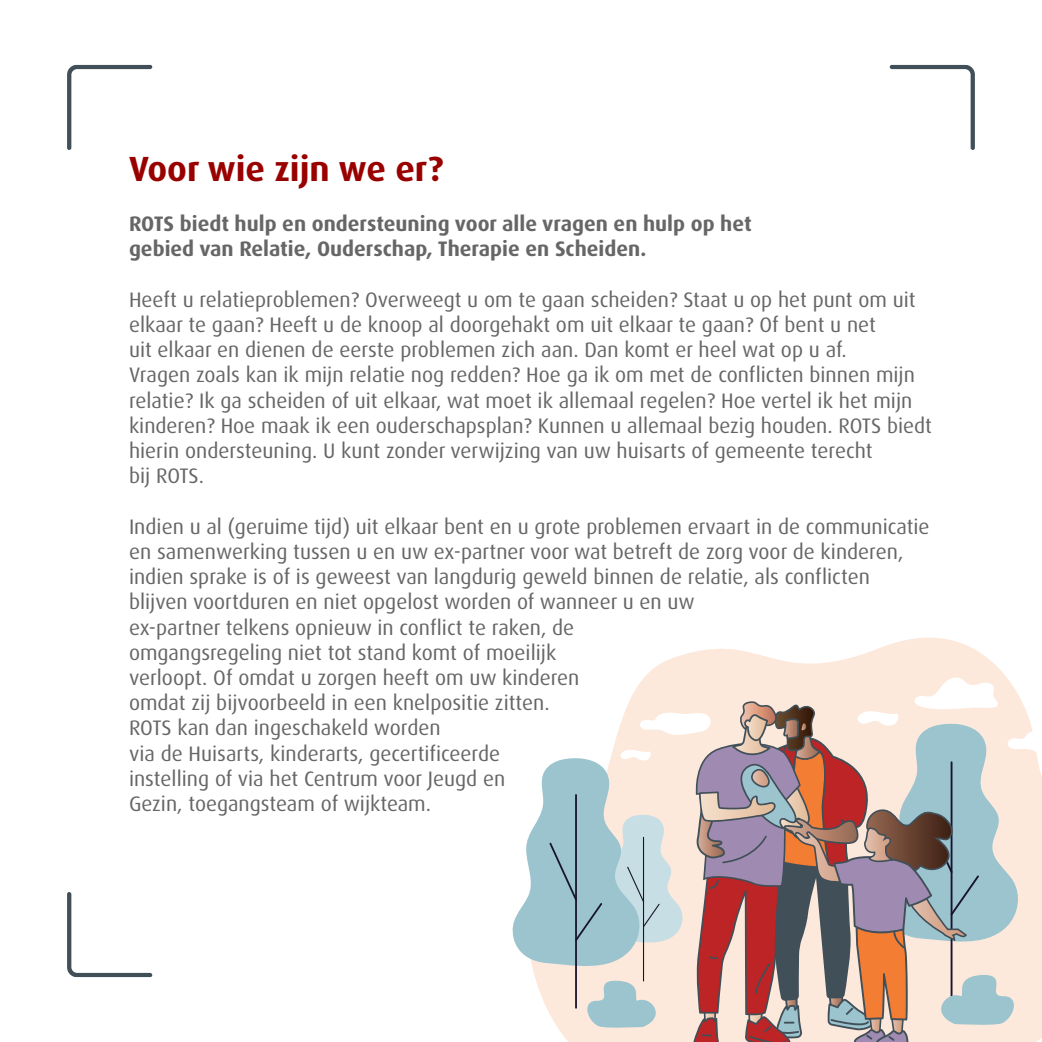
<style>
.page{position:relative;width:1042px;height:1042px;background:#fff}
.page>*{position:absolute;margin:0;border:0;box-sizing:border-box;transform-origin:0 0}
.t1{font:700 35px "Dax Pro";color:#900}
.t2{font:21px/25.2px "Dax Pro";color:#666}
.t3{font:700 21px/25.2px "Dax Pro";color:#666}
</style>
<div class="page">
<svg style="left:67px;top:65px;width:86px;height:85px"></svg>
<svg style="left:889px;top:65px;width:86px;height:85px"></svg>
<svg style="left:67px;top:892px;width:86px;height:85px"></svg>
<svg style="left:645px;top:637px;width:361px;height:40px;fill:#fde9dc"></svg>
<svg style="left:512px;top:677px;width:530px;height:365px;background:#cbbebb"></svg>
<h1 class="t1" style="left:129px;top:146px;width:316px">Voor wie zijn we er?</h1>
<p class="t3" style="left:129px;top:211px;width:624px">ROTS biedt hulp en ondersteuning voor alle vragen en hulp op het gebied van Relatie, Ouderschap, Therapie en Scheiden.</p>
<p class="t2" style="left:129px;top:287px;width:804px">Heeft u relatieproblemen? Overweegt u om te gaan scheiden? Staat u op het punt om uit elkaar te gaan? Heeft u de knoop al doorgehakt om uit elkaar te gaan? Of bent u net<br>uit elkaar en dienen de eerste problemen zich aan. Dan komt er heel wat op u af.<br>Vragen zoals kan ik mijn relatie nog redden? Hoe ga ik om met de conflicten binnen mijn relatie? Ik ga scheiden of uit elkaar, wat moet ik allemaal regelen? Hoe vertel ik het mijn kinderen? Hoe maak ik een ouderschapsplan? Kunnen u allemaal bezig houden. ROTS biedt hierin ondersteuning. U kunt zonder verwijzing van uw huisarts of gemeente terecht<br>bij ROTS.</p>
<p class="t2" style="left:129px;top:514px;width:802px">Indien u al (geruime tijd) uit elkaar bent en u grote problemen ervaart in de communicatie en samenwerking tussen u en uw ex-partner voor wat betreft de zorg voor de kinderen, indien sprake is of is geweest van langdurig geweld binnen de relatie, als conflicten blijven voortduren en niet opgelost worden of wanneer u en uw<br>ex-partner telkens opnieuw in conflict te raken, de<br>omgangsregeling niet tot stand komt of moeilijk<br>verloopt. Of omdat u zorgen heeft om uw kinderen<br>omdat zij bijvoorbeeld in een knelpositie zitten.<br>ROTS kan dan ingeschakeld worden<br>via de Huisarts, kinderarts, gecertificeerde<br>instelling of via het Centrum voor Jeugd en<br>Gezin, toegangsteam of wijkteam.</p>
</div>
